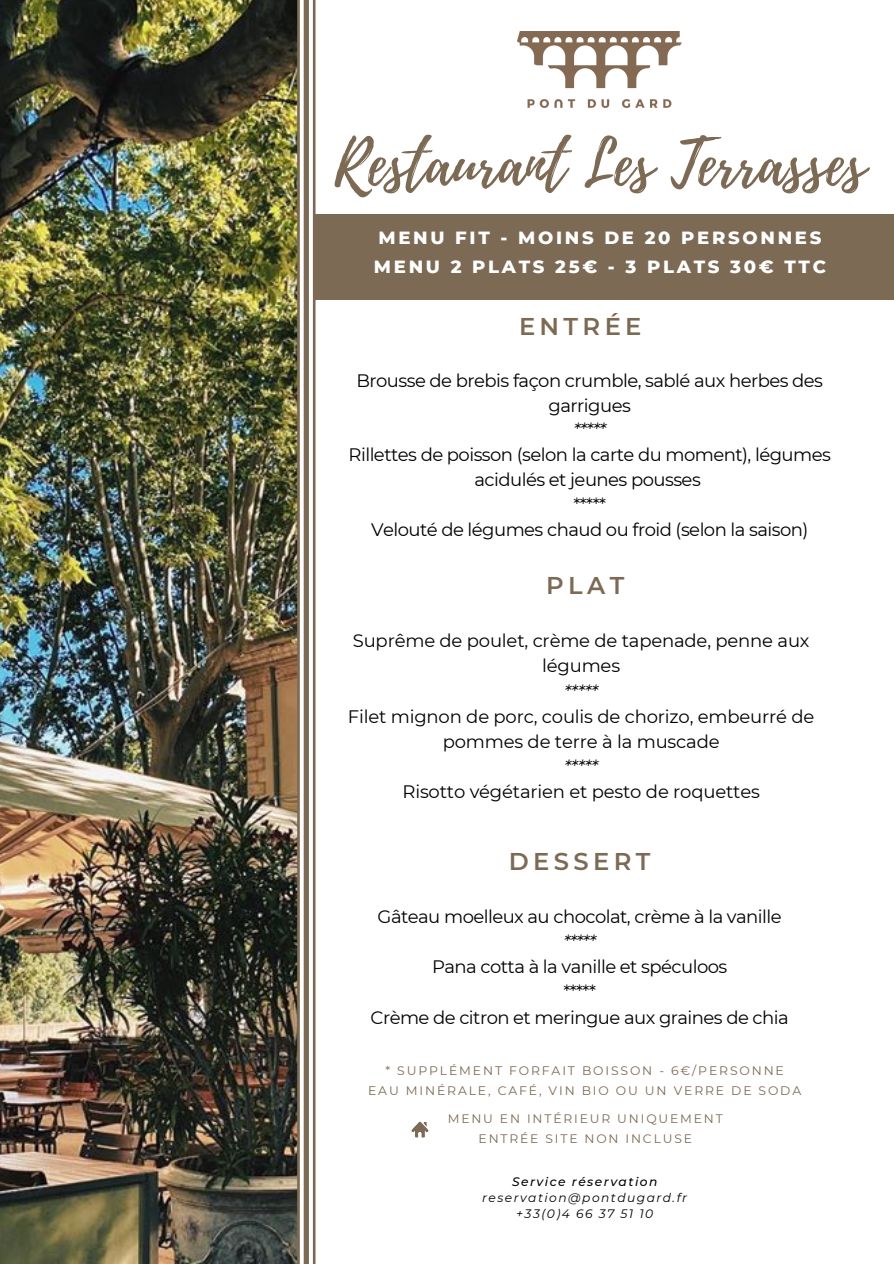
<style>
.page{position:relative;width:894px;height:1264px;background:#fff}
.page>*{position:absolute;margin:0;border:0;box-sizing:border-box;transform-origin:0 0}
.t1{font:61.8px "Playlist Script";color:#7d6a54}
.t2{font:600 24.3px "Montserrat";letter-spacing:.18em;color:#7d6a54}
.t3{font:18px/24.8px "Montserrat";letter-spacing:-.03em;color:#000;text-align:center}
.t4{font:18px/25.2px "Montserrat";letter-spacing:-.01em;color:#000;text-align:center}
.t5{font:800 18px "Montserrat";letter-spacing:.15em;color:#fff}
.t6{font:italic 18px "Montserrat";color:#000}
.t7{font:12.45px/19.6px "Montserrat";letter-spacing:.15em;color:#7d6a54;text-align:center}
.t8{font:12.3px/19.5px "Montserrat";letter-spacing:.15em;color:#7d6a54;text-align:center}
.t9{font:italic 12.3px/16.4px "Montserrat";letter-spacing:.12em;color:#000;text-align:center}
.t10{font:italic 500 12.3px "Montserrat";letter-spacing:.12em;color:#000}
</style>
<div class="page">
<img style="left:0;top:0;width:297px;height:1263px">
<svg style="left:297px;top:0;width:18px;height:1263px"></svg>
<svg style="left:411px;top:1121px;width:17px;height:16px"></svg>
<img style="left:517px;top:31px;width:164px;height:77px">
<div style="left:314px;top:214px;width:578px;height:85px;background:#7d6a54"></div>
<h1 class="t1" style="left:334px;top:119px;width:532px">Restaurant Les Terrasses</h1>
<p class="t5" style="left:378px;top:227px;width:444px">MENU FIT - MOINS DE 20 PERSONNES</p>
<p class="t5" style="left:374px;top:255px;width:453px">MENU 2 PLATS 25€ - 3 PLATS 30€ TTC</p>
<h2 class="t2" style="left:519px;top:311px;width:124px">ENTRÉE</h2>
<p class="t3" style="left:356px;top:368px;width:468px">Brousse de brebis façon crumble, sablé aux herbes des garrigues</p>
<p class="t6" style="left:573px;top:419px;width:34px">*****</p>
<p class="t3" style="left:348px;top:442px;width:483px">Rillettes de poisson (selon la carte du moment), légumes acidulés et jeunes pousses<br>*****<br>Velouté de légumes chaud ou froid (selon la saison)</p>
<h2 class="t2" style="left:546px;top:571px;width:79px">PLAT</h2>
<p class="t4" style="left:353px;top:628px;width:458px">Suprême de poulet, crème de tapenade, penne aux légumes</p>
<p class="t6" style="left:564px;top:680px;width:36px">*****</p>
<p class="t4" style="left:348px;top:703px;width:468px">Filet mignon de porc, coulis de chorizo, embeurré de pommes de terre à la muscade</p>
<p class="t6" style="left:564px;top:755px;width:36px">*****</p>
<p class="t4" style="left:402px;top:779px;width:359px">Risotto végétarien et pesto de roquettes</p>
<h2 class="t2" style="left:509px;top:846px;width:143px">DESSERT</h2>
<p class="t3" style="left:377px;top:903px;width:405px">Gâteau moelleux au chocolat, crème à la vanille</p>
<p class="t6" style="left:563px;top:930px;width:34px">*****</p>
<p class="t3" style="left:370px;top:954px;width:419px;line-height:25.2px">Pana cotta à la vanille et spéculoos<br>*****<br>Crème de citron et meringue aux graines de chia</p>
<p class="t7" style="left:368px;top:1060px;width:434px">* SUPPLÉMENT FORFAIT BOISSON - 6€/PERSONNE<br>EAU MINÉRALE, CAFÉ, VIN BIO OU UN VERRE DE SODA</p>
<p class="t8" style="left:447px;top:1108px;width:276px">MENU EN INTÉRIEUR UNIQUEMENT<br>ENTRÉE SITE NON INCLUSE</p>
<p class="t10" style="left:512px;top:1173px;width:147px">Service réservation</p>
<p class="t9" style="left:482px;top:1189px;width:206px">reservation@pontdugard.fr +33(0)4 66 37 51 10</p>
</div>
